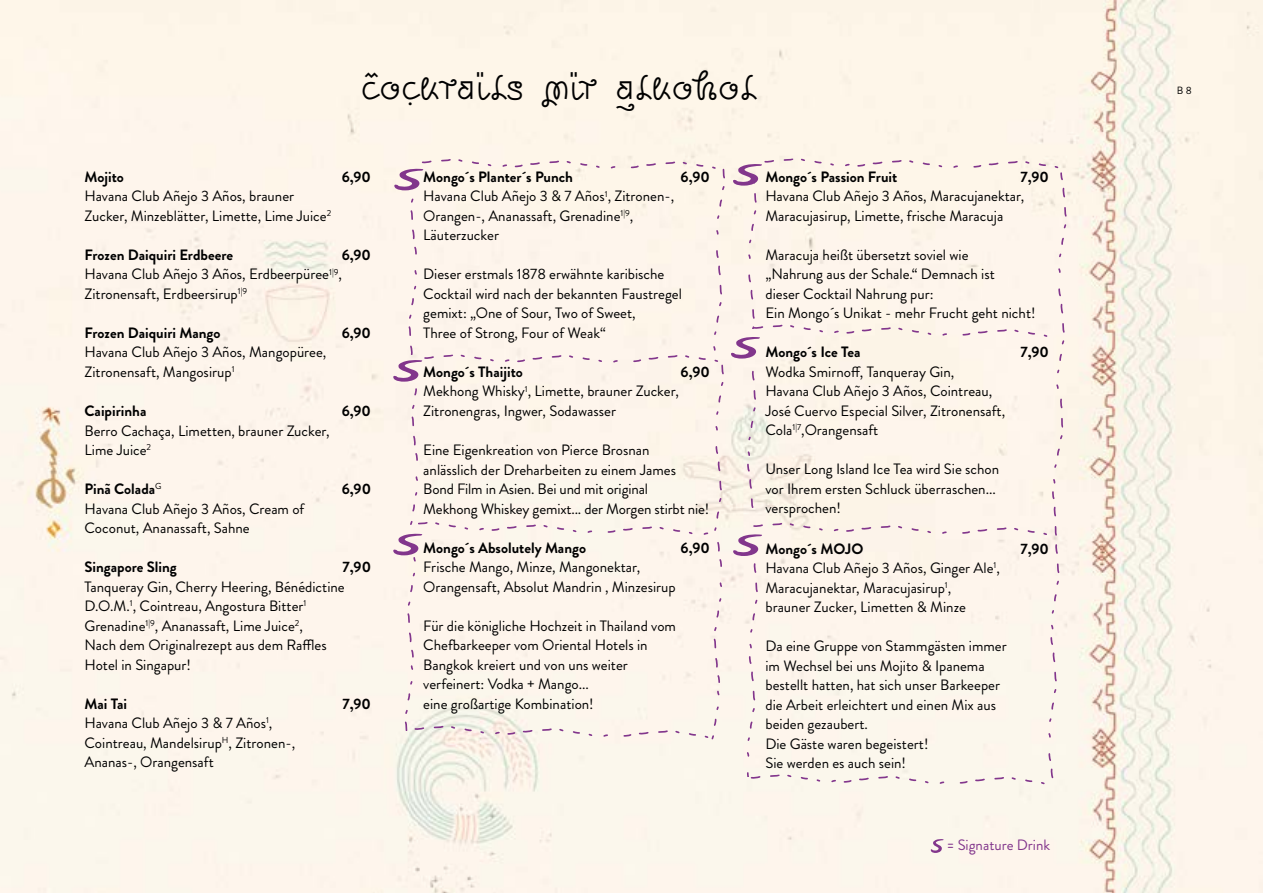
<style>
.page{position:relative;width:1263px;height:893px;background:#fef5ec}
.page>*{position:absolute;margin:0;border:0;box-sizing:border-box;transform-origin:0 0}
.t1{font:37.5px "Mongolian Deathworm";color:#000}
.t2{font:15px/19.5px "Brandon Grotesque";color:#000}
.t3{font:15px/19.5px "Brandon Grotesque";color:#020203}
.t4{font:700 15px "Brandon Grotesque";color:#000}
.t5{font:15px "Brandon Grotesque";color:#82368c}
.t6{font:700 15px "Brandon Grotesque";color:#020203}
.t7{font:10.5px "Brandon Grotesque";color:#000}
.s1{font-weight:700}
</style>
<div class="page">
<svg style="left:931px;top:839px;width:13px;height:14px"></svg>
<div style="left:393px;top:157px;width:676px;height:629px;background:#fef5ec"></div>
<h1 class="t1" style="left:363px;top:68px;width:397px">Cocktails mit Alkohol</h1>
<p class="t4" style="left:85px;top:166px;width:41px">Mojito</p>
<p class="t4" style="left:342px;top:166px;width:31px">6,90</p>
<p class="t2" style="left:85px;top:187px;width:248px">Havana Club Añejo 3 Años, brauner<br>Zucker, Minzeblätter, Limette, Lime Juice<sup>2</sup></p>
<p class="t4" style="left:85px;top:244px;width:150px">Frozen Daiquiri Erdbeere</p>
<p class="t2" style="left:85px;top:245px;width:288px;text-indent:257px"><span class="s1">6,90<br></span>Havana Club Añejo 3 Años, Erdbeerpüree<sup>1|9</sup>,<br>Zitronensaft, Erdbeersirup<sup>1|9</sup></p>
<p class="t4" style="left:85px;top:322px;width:137px">Frozen Daiquiri Mango</p>
<p class="t4" style="left:342px;top:322px;width:31px">6,90</p>
<p class="t2" style="left:85px;top:343px;width:243px">Havana Club Añejo 3 Años, Mangopüree,<br>Zitronensaft, Mangosirup<sup>1</sup></p>
<p class="t4" style="left:85px;top:400px;width:63px">Caipirinha</p>
<p class="t4" style="left:342px;top:400px;width:31px">6,90</p>
<p class="t2" style="left:85px;top:421px;width:247px">Berro Cachaça, Limetten, brauner Zucker,<br>Lime Juice<sup>2</sup></p>
<p class="t4" style="left:85px;top:478px;width:79px">Pinã Colada<sup>G</sup></p>
<p class="t4" style="left:342px;top:478px;width:31px">6,90</p>
<p class="t2" style="left:85px;top:499px;width:221px">Havana Club Añejo 3 Años, Cream of<br>Coconut, Ananassaft, Sahne</p>
<p class="t4" style="left:85px;top:556px;width:94px">Singapore Sling</p>
<p class="t4" style="left:343px;top:556px;width:30px">7,90</p>
<p class="t2" style="left:85px;top:577px;width:262px">Tanqueray Gin, Cherry Heering, Bénédictine D.O.M.<sup>1</sup>, Cointreau, Angostura Bitter<sup>1<br></sup>Grenadine<sup>1|9</sup>, Ananassaft, Lime Juice<sup>2</sup>,<br>Nach dem Originalrezept aus dem Raffles Hotel in Singapur!</p>
<p class="t4" style="left:85px;top:693px;width:44px">Mai Tai</p>
<p class="t4" style="left:343px;top:693px;width:30px">7,90</p>
<p class="t2" style="left:85px;top:713px;width:212px">Havana Club Añejo 3 &amp; 7 Años<sup>1</sup>,<br>Cointreau, Mandelsirup<sup>H</sup>, Zitronen-,<br>Ananas-, Orangensaft</p>
<p class="t4" style="left:423px;top:166px;width:151px">Mongo´s Planter´s Punch</p>
<p class="t4" style="left:681px;top:166px;width:31px">6,90</p>
<p class="t2" style="left:423px;top:187px;width:252px">Havana Club Añejo 3 &amp; 7 Años<sup>1</sup>, Zitronen-,<br>Orangen-, Ananassaft, Grenadine<sup>1|9</sup>,<br>Läuterzucker</p>
<p class="t2" style="left:423px;top:265px;width:260px">Dieser erstmals 1878 erwähnte karibische Cocktail wird nach der bekannten Faustregel gemixt: „One of Sour, Two of Sweet,<br>Three of Strong, Four of Weak“</p>
<p class="t4" style="left:423px;top:361px;width:101px">Mongo´s Thaijito</p>
<p class="t4" style="left:681px;top:361px;width:31px">6,90</p>
<p class="t2" style="left:423px;top:382px;width:257px">Mekhong Whisky<sup>1</sup>, Limette, brauner Zucker,<br>Zitronengras, Ingwer, Sodawasser</p>
<p class="t2" style="left:423px;top:440px;width:287px">Eine Eigenkreation von Pierce Brosnan<br>anlässlich der Dreharbeiten zu einem James Bond Film in Asien. Bei und mit original<br>Mekhong Whiskey gemixt... der Morgen stirbt nie!</p>
<p class="t4" style="left:423px;top:537px;width:164px">Mongo´s Absolutely Mango</p>
<p class="t4" style="left:681px;top:537px;width:31px">6,90</p>
<p class="t2" style="left:423px;top:557px;width:254px">Frische Mango, Minze, Mangonektar,<br>Orangensaft, Absolut Mandrin , Minzesirup</p>
<p class="t2" style="left:423px;top:616px;width:254px">Für die königliche Hochzeit in Thailand vom Chefbarkeeper vom Oriental Hotels in Bangkok kreiert und von uns weiter verfeinert: Vodka + Mango...<br>eine großartige Kombination!</p>
<p class="t4" style="left:765px;top:166px;width:133px">Mongo´s Passion Fruit</p>
<p class="t4" style="left:1020px;top:166px;width:30px">7,90</p>
<p class="t2" style="left:765px;top:186px;width:260px">Havana Club Añejo 3 Años, Maracujanektar,<br>Maracujasirup, Limette, frische Maracuja</p>
<p class="t2" style="left:765px;top:245px;width:272px">Maracuja heißt übersetzt soviel wie<br>„Nahrung aus der Schale.“ Demnach ist<br>dieser Cocktail Nahrung pur:<br>Ein Mongo´s Unikat - mehr Frucht geht nicht!</p>
<p class="t4" style="left:765px;top:341px;width:97px">Mongo´s Ice Tea</p>
<p class="t4" style="left:1020px;top:341px;width:30px">7,90</p>
<p class="t2" style="left:765px;top:362px;width:241px">Wodka Smirnoff, Tanqueray Gin,<br>Havana Club Añejo 3 Años, Cointreau, José Cuervo Especial Silver, Zitronensaft, Cola<sup>1|7</sup>,Orangensaft</p>
<p class="t2" style="left:765px;top:459px;width:235px">Unser Long Island Ice Tea wird Sie schon vor Ihrem ersten Schluck überraschen... versprochen!</p>
<p class="t6" style="left:765px;top:538px;width:100px">Mongo´s MOJO</p>
<p class="t6" style="left:1020px;top:538px;width:30px">7,90</p>
<p class="t3" style="left:765px;top:558px;width:236px">Havana Club Añejo 3 Años, Ginger Ale<sup>1</sup>,<br>Maracujanektar, Maracujasirup<sup>1</sup>, brauner Zucker, Limetten &amp; Minze</p>
<p class="t3" style="left:765px;top:636px;width:243px">Da eine Gruppe von Stammgästen immer im Wechsel bei uns Mojito &amp; Ipanema bestellt hatten, hat sich unser Barkeeper die Arbeit erleichtert und einen Mix aus beiden gezaubert.<br>Die Gäste waren begeistert!<br>Sie werden es auch sein!</p>
<p class="t5" style="left:947px;top:834px;width:105px">= Signature Drink</p>
<p class="t7" style="left:1177px;top:83px;width:16px">B 8</p>
</div>
